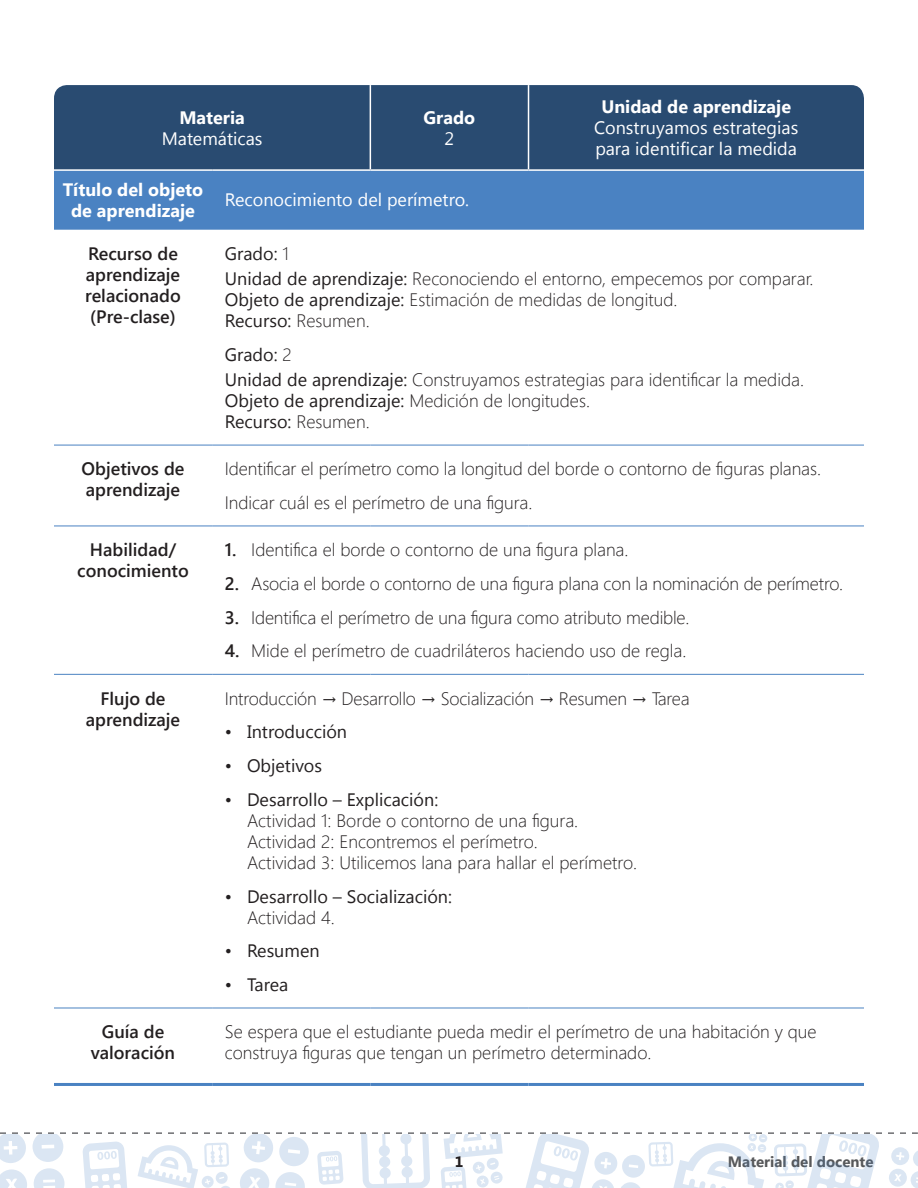
<style>
.page{position:relative;width:918px;height:1188px;background:#fff}
.page>*{position:absolute;margin:0;border:0;box-sizing:border-box;transform-origin:0 0}
.t1{font:300 18px/21px "Segoe UI";color:#231f20}
.t2{font:600 18px/21px "Segoe UI";color:#231f20;text-align:center}
.t3{font:18px "Segoe UI";color:#231f20}
.t4{font:18px/21px "Segoe UI";color:#fff}
.t5{font:700 18px/21px "Segoe UI";color:#fff;text-align:center}
.t6{font:700 15px "Segoe UI";color:#57585a}
.t7{font:700 15px "Segoe UI";color:#231f20}
.s1{font-weight:400}
.s2{font-weight:600}
</style>
<div class="page">
<svg style="left:0;top:1132px;width:918px;height:56px"></svg>
<div style="left:54px;top:85px;width:810px;height:84px;background:#294b71"></div>
<div style="left:54px;top:171px;width:810px;height:59px;background:#4a82c2"></div>
<hr style="left:370px;top:85px;width:1px;height:84px;background:#fff">
<hr style="left:528px;top:85px;width:1px;height:84px;background:#fff">
<hr style="left:54px;top:526px;width:158px;height:1px;background:#4a82c2">
<hr style="left:212px;top:526px;width:158px;height:1px;background:#4a82c2">
<hr style="left:370px;top:526px;width:159px;height:1px;background:#4a82c2">
<hr style="left:529px;top:526px;width:335px;height:1px;background:#4a82c2">
<hr style="left:54px;top:674px;width:158px;height:1px;background:#4a82c2">
<hr style="left:212px;top:674px;width:158px;height:1px;background:#4a82c2">
<hr style="left:370px;top:674px;width:159px;height:1px;background:#4a82c2">
<hr style="left:529px;top:674px;width:335px;height:1px;background:#4a82c2">
<hr style="left:54px;top:1008px;width:158px;height:1px;background:#4a82c2">
<hr style="left:212px;top:1008px;width:158px;height:1px;background:#4a82c2">
<hr style="left:370px;top:1008px;width:159px;height:1px;background:#4a82c2">
<hr style="left:529px;top:1008px;width:335px;height:1px;background:#4a82c2">
<hr style="left:54px;top:445px;width:158px;height:1px;background:#4a82c2">
<hr style="left:212px;top:445px;width:158px;height:1px;background:#4a82c2">
<hr style="left:370px;top:445px;width:159px;height:1px;background:#4a82c2">
<hr style="left:529px;top:445px;width:335px;height:1px;background:#4a82c2">
<hr style="left:54px;top:1083px;width:158px;height:3px;background:#4a82c2">
<hr style="left:212px;top:1083px;width:158px;height:3px;background:#4a82c2">
<hr style="left:370px;top:1083px;width:159px;height:3px;background:#4a82c2">
<hr style="left:529px;top:1083px;width:335px;height:3px;background:#4a82c2">
<p class="t5" style="left:179px;top:106px;width:67px">Materia</p>
<p class="t4" style="left:162px;top:127px;width:102px">Matemáticas</p>
<p class="t5" style="left:424px;top:106px;width:53px">Grado</p>
<p class="t4" style="left:445px;top:127px;width:11px">2</p>
<p class="t5" style="left:601px;top:95px;width:191px">Unidad de aprendizaje</p>
<p class="t4" style="left:594px;top:116px;width:206px">Construyamos estrategias para identificar la medida</p>
<p class="t5" style="left:63px;top:178px;width:142px">Título del objeto de aprendizaje</p>
<p class="t4" style="left:225px;top:189px;width:246px">Reconocimiento del perímetro.</p>
<p class="t2" style="left:85px;top:243px;width:97px;text-align:left">Recurso de aprendizaje relacionado (Pre-clase)</p>
<p class="t1" style="left:225px;top:240px;width:590px;line-height:25.2px"><span class="s1">Grado:</span> 1<br><span class="s1">Unidad de aprendizaje:</span> Reconociendo el entorno, empecemos por comparar.</p>
<p class="t1" style="left:225px;top:288px;width:454px"><span class="s1">Objeto de aprendizaje:</span> Estimación de medidas de longitud.<br><span class="s1">Recurso:</span> Resumen.</p>
<p class="t1" style="left:225px;top:341px;width:581px;line-height:25.2px"><span class="s1">Grado:</span> 2<br><span class="s1">Unidad de aprendizaje:</span> Construyamos estrategias para identificar la medida.</p>
<p class="t1" style="left:225px;top:389px;width:367px"><span class="s1">Objeto de aprendizaje:</span> Medición de longitudes.<br><span class="s1">Recurso:</span> Resumen.</p>
<p class="t2" style="left:82px;top:458px;width:104px;text-align:left">Objetivos de aprendizaje</p>
<p class="t1" style="left:225px;top:451px;width:598px;line-height:33.8px">Identificar el perímetro como la longitud del borde o contorno de figuras planas.<br>Indicar cuál es el perímetro de una figura.</p>
<p class="t2" style="left:77px;top:539px;width:113px">Habilidad/ conocimiento</p>
<p class="t1" style="left:225px;top:538px;width:405px"><span class="s2">1.</span> Identifica el borde o contorno de una figura plana.</p>
<p class="t1" style="left:225px;top:572px;width:620px"><span class="s2">2.</span> Asocia el borde o contorno de una figura plana con la nominación de perímetro.</p>
<p class="t1" style="left:225px;top:606px;width:466px"><span class="s2">3.</span> Identifica el perímetro de una figura como atributo medible.</p>
<p class="t1" style="left:225px;top:640px;width:463px"><span class="s2">4.</span> Mide el perímetro de cuadriláteros haciendo uso de regla.</p>
<p class="t2" style="left:86px;top:687px;width:96px">Flujo de aprendizaje</p>
<p class="t1" style="left:225px;top:687px;width:466px">Introducción → Desarrollo → Socialización → Resumen → Tarea</p>
<p class="t3" style="left:225px;top:719px;width:124px">• Introducción</p>
<p class="t3" style="left:225px;top:753px;width:99px">• Objetivos</p>
<p class="t3" style="left:225px;top:787px;width:215px">• Desarrollo – Explicación:</p>
<p class="t1" style="left:247px;top:809px;width:392px">Actividad 1: Borde o contorno de una figura.<br>Actividad 2: Encontremos el perímetro.<br>Actividad 3: Utilicemos lana para hallar el perímetro.</p>
<p class="t3" style="left:225px;top:884px;width:229px">• Desarrollo – Socialización:</p>
<p class="t1" style="left:247px;top:906px;width:89px">Actividad 4.</p>
<p class="t3" style="left:225px;top:938px;width:96px">• Resumen</p>
<p class="t3" style="left:225px;top:972px;width:65px">• Tarea</p>
<p class="t2" style="left:91px;top:1021px;width:86px">Guía de valoración</p>
<p class="t1" style="left:225px;top:1020px;width:593px">Se espera que el estudiante pueda medir el perímetro de una habitación y que construya figuras que tengan un perímetro determinado.</p>
<p class="t7" style="left:455px;top:1151px;width:10px">1</p>
<p class="t6" style="left:728px;top:1151px;width:147px">Material del docente</p>
</div>
